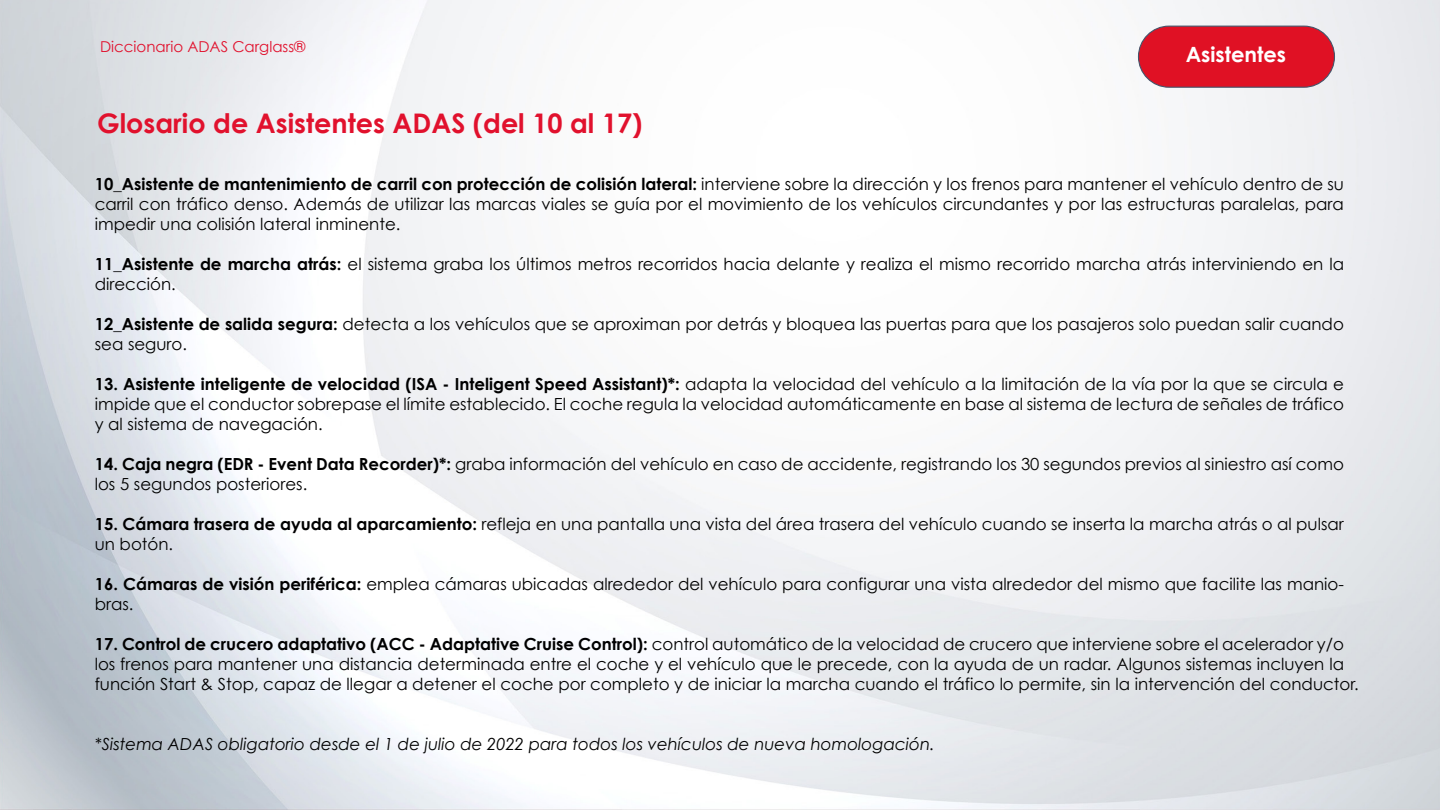
<style>
.page{position:relative;width:1440px;height:810px;background:#fff}
.page>*{position:absolute;margin:0;border:0;box-sizing:border-box;transform-origin:0 0}
.t1{font:700 27px "Century Gothic";color:#e1112d}
.t2{font:700 21px "Century Gothic";color:#fff}
.t3{font:16.65px/20px "Century Gothic";color:#000}
.t4{font:italic 16.65px "Century Gothic";color:#000}
.t5{font:15px "Century Gothic";color:#e1112d}
.s1{font-weight:700}
</style>
<div class="page">
<img style="left:0;top:0;width:1440px;height:810px">
<div style="left:1138px;top:26px;width:196px;height:61px;background:#e01124;border-radius:31px"></div>
<div style="left:1138px;top:26px;width:197px;height:62px;border:1px solid #45546a;border-radius:31px"></div>
<p class="t5" style="left:100px;top:36px;width:207px">Diccionario ADAS Carglass®</p>
<h1 class="t1" style="left:97px;top:106px;width:547px">Glosario de Asistentes ADAS (del 10 al 17)</h1>
<p class="t2" style="left:1186px;top:41px;width:102px">Asistentes</p>
<p class="t3" style="left:95px;top:174px;width:1251px;text-align:justify"><span class="s1">10_Asistente de mantenimiento de carril con protección de colisión lateral:</span> interviene sobre la dirección y los frenos para mantener el vehículo dentro de su carril con tráfico denso. Además de utilizar las marcas viales se guía por el movimiento de los vehículos circundantes y por las estructuras paralelas, para impedir una colisión lateral inminente.</p>
<p class="t3" style="left:95px;top:254px;width:1251px"><span class="s1">11_Asistente de marcha atrás:</span> el sistema graba los últimos metros recorridos hacia delante y realiza el mismo recorrido marcha atrás interviniendo en la dirección.</p>
<p class="t3" style="left:95px;top:314px;width:1251px"><span class="s1">12_Asistente de salida segura:</span> detecta a los vehículos que se aproximan por detrás y bloquea las puertas para que los pasajeros solo puedan salir cuando sea seguro.</p>
<p class="t3" style="left:95px;top:374px;width:1251px;text-align:justify"><span class="s1">13. Asistente inteligente de velocidad (ISA - Inteligent Speed Assistant)*:</span> adapta la velocidad del vehículo a la limitación de la vía por la que se circula e impide que el conductor sobrepase el límite establecido. El coche regula la velocidad automáticamente en base al sistema de lectura de señales de tráfico y al sistema de navegación.</p>
<p class="t3" style="left:95px;top:454px;width:1251px"><span class="s1">14. Caja negra (EDR - Event Data Recorder)*:</span> graba información del vehículo en caso de accidente, registrando los 30 segundos previos al siniestro así como los 5 segundos posteriores.</p>
<p class="t3" style="left:95px;top:514px;width:1251px"><span class="s1">15. Cámara trasera de ayuda al aparcamiento:</span> refleja en una pantalla una vista del área trasera del vehículo cuando se inserta la marcha atrás o al pulsar un botón.</p>
<p class="t3" style="left:95px;top:574px;width:1251px"><span class="s1">16. Cámaras de visión periférica:</span> emplea cámaras ubicadas alrededor del vehículo para configurar una vista alrededor del mismo que facilite las manio&shy;bras.</p>
<p class="t3" style="left:95px;top:634px;width:1266px"><span class="s1">17. Control de crucero adaptativo (ACC - Adaptative Cruise Control):</span> control automático de la velocidad de crucero que interviene sobre el acelerador y/o los frenos para mantener una distancia determinada entre el coche y el vehículo que le precede, con la ayuda de un radar. Algunos sistemas incluyen la función Start &amp; Stop, capaz de llegar a detener el coche por completo y de iniciar la marcha cuando el tráfico lo permite, sin la intervención del conductor.</p>
<p class="t4" style="left:95px;top:732px;width:842px">*Sistema ADAS obligatorio desde el 1 de julio de 2022 para todos los vehículos de nueva homologación.</p>
</div>
